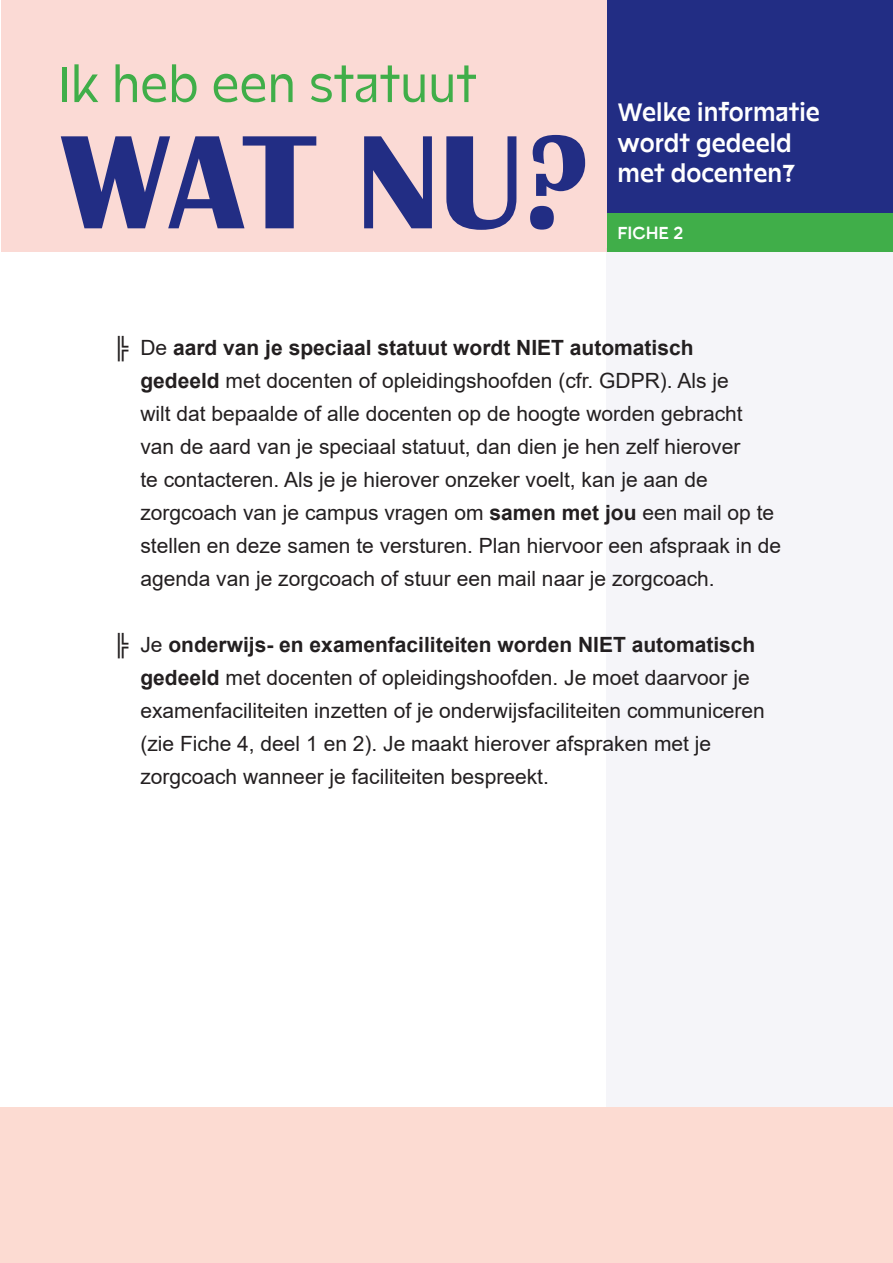
<style>
.page{position:relative;width:893px;height:1263px;background:#fff}
.page>*{position:absolute;margin:0;border:0;box-sizing:border-box;transform-origin:0 0}
.t1{font:700 138px "Britannic";color:#222d84}
.t2{font:51px "LUCA";color:#40ae49}
.t3{font:700 25.5px/30.6px "LUCA";color:#fff}
.t4{font:21px/33px "Arial";color:#231f20}
.t5{font:700 18px "LUCA";color:#fff}
.s1{font-weight:700}
</style>
<div class="page">
<div style="left:1px;top:0;width:891px;height:252px;background:#fbdad5"></div>
<div style="left:607px;top:0;width:286px;height:250px;background:#222d84"></div>
<div style="left:606px;top:248px;width:287px;height:1015px;background:#f5f5f9"></div>
<div style="left:607px;top:213px;width:286px;height:39px;background:#40ae49"></div>
<div style="left:0;top:1107px;width:893px;height:156px;background:#fcdbd2"></div>
<p class="t2" style="left:58px;top:51px;width:421px">Ik heb een statuut</p>
<p class="t1" style="left:62px;top:105px;width:529px">WAT NU?</p>
<p class="t3" style="left:618px;top:97px;width:204px">Welke informatie wordt gedeeld</p>
<p class="t3" style="left:618px;top:158px;width:180px">met docenten?</p>
<p class="t5" style="left:618px;top:220px;width:67px">FICHE 2</p>
<p class="t4" style="left:140px;top:331px;width:642px;text-indent:-27px">╠ De <span class="s1">aard van je speciaal statuut wordt NIET automatisch<br>gedeeld</span> met docenten of opleidingshoofden (cfr. GDPR). Als je<br>wilt dat bepaalde of alle docenten op de hoogte worden gebracht van de aard van je speciaal statuut, dan dien je hen zelf hierover<br>te contacteren. Als je je hierover onzeker voelt, kan je aan de zorgcoach van je campus vragen om <span class="s1">samen met jou</span> een mail op te stellen en deze samen te versturen. Plan hiervoor een afspraak in de agenda van je zorgcoach of stuur een mail naar je zorgcoach.</p>
<p class="t4" style="left:140px;top:628px;width:626px;text-indent:-27px">╠ Je <span class="s1">onderwijs- en examenfaciliteiten worden NIET automatisch gedeeld</span> met docenten of opleidingshoofden. Je moet daarvoor je examenfaciliteiten inzetten of je onderwijsfaciliteiten communiceren (zie Fiche 4, deel 1 en 2). Je maakt hierover afspraken met je zorgcoach wanneer je faciliteiten bespreekt.</p>
</div>
